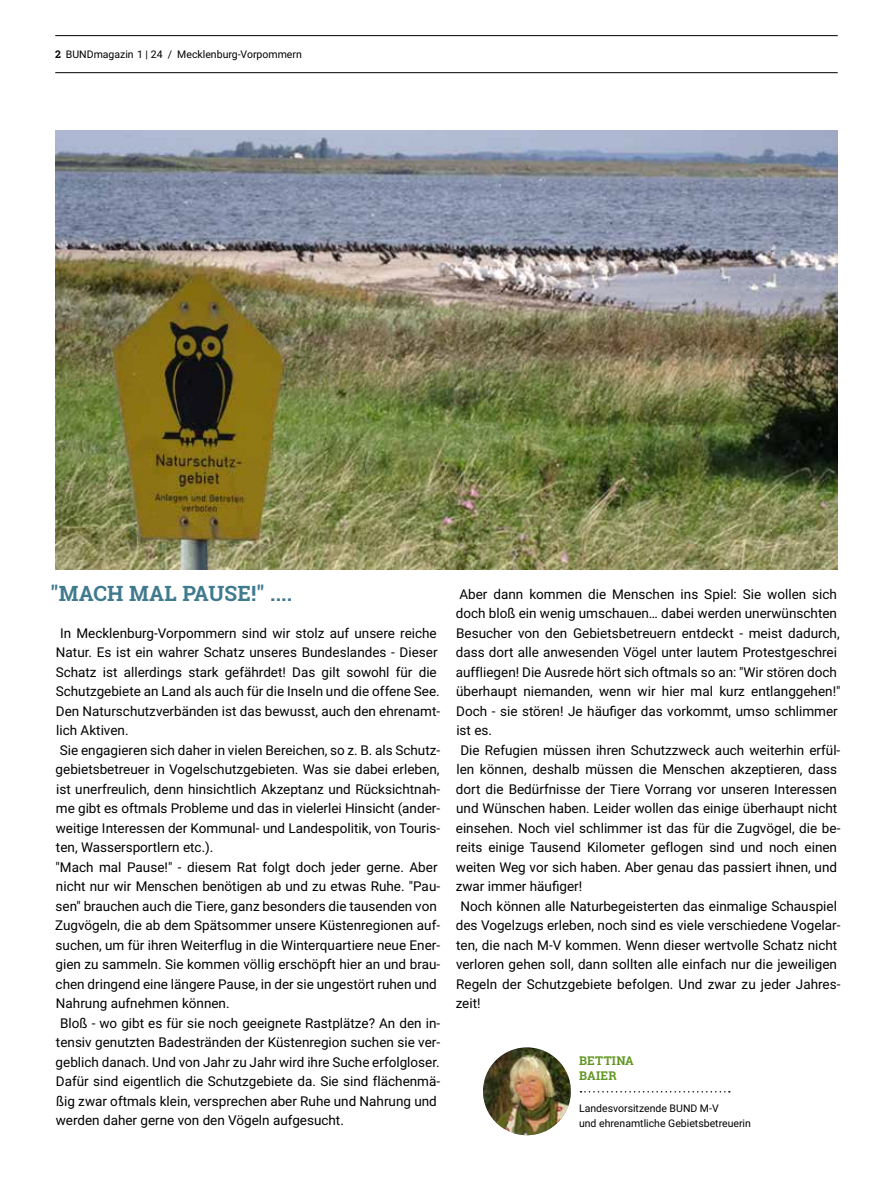
<style>
.page{position:relative;width:893px;height:1191px;background:#fff}
.page>*{position:absolute;margin:0;border:0;box-sizing:border-box;transform-origin:0 0}
.t1{font:700 21px "Roboto Slab";letter-spacing:.01em;color:#407a8e}
.t2{font:13.5px "Roboto";color:#000}
.t3{font:700 12px/15px "Roboto Slab";letter-spacing:.02em;color:#629623}
.t4{font:10.5px/15px "Roboto";color:#000}
.s1{font-family:"Roboto Slab";font-weight:700}
</style>
<div class="page">
<hr style="left:55px;top:72px;width:783px;height:1px;background:#000">
<hr style="left:55px;top:35px;width:783px;height:1px;background:#000">
<img style="left:483px;top:1047px;width:88px;height:88px;border-radius:44px">
<svg style="left:580px;top:1091px;width:150px;height:1px"></svg>
<img style="left:55px;top:131px;width:783px;height:438px">
<p class="t4" style="left:55px;top:46px;width:248px"><span class="s1">2</span> BUNDmagazin 1 | 24 / Mecklenburg-Vorpommern</p>
<h1 class="t1" style="left:51px;top:579px;width:243px">"MACH MAL PAUSE!" ....</h1>
<p class="t2" style="left:60px;top:623px;width:378px">In Mecklenburg-Vorpommern sind wir stolz auf unsere reiche</p>
<p class="t2" style="left:56px;top:643px;width:383px">Natur. Es ist ein wahrer Schatz unseres Bundeslandes - Dieser</p>
<p class="t2" style="left:56px;top:662px;width:383px">Schatz ist allerdings stark gefährdet! Das gilt sowohl für die</p>
<p class="t2" style="left:56px;top:682px;width:385px">Schutzgebiete an Land als auch für die Inseln und die offene See.</p>
<p class="t2" style="left:56px;top:701px;width:386px">Den Naturschutzverbänden ist das bewusst, auch den ehrenamt-</p>
<p class="t2" style="left:56px;top:721px;width:74px">lich Aktiven.</p>
<p class="t2" style="left:60px;top:740px;width:382px">Sie engagieren sich daher in vielen Bereichen, so z. B. als Schutz-</p>
<p class="t2" style="left:56px;top:760px;width:385px">gebietsbetreuer in Vogelschutzgebieten. Was sie dabei erleben,</p>
<p class="t2" style="left:56px;top:779px;width:385px">ist unerfreulich, denn hinsichtlich Akzeptanz und Rücksichtnah-</p>
<p class="t2" style="left:56px;top:799px;width:386px">me gibt es oftmals Probleme und das in vielerlei Hinsicht (ander-</p>
<p class="t2" style="left:56px;top:818px;width:386px">weitige Interessen der Kommunal- und Landespolitik, von Touris-</p>
<p class="t2" style="left:56px;top:838px;width:159px">ten, Wassersportlern etc.).</p>
<p class="t2" style="left:56px;top:857px;width:383px">"Mach mal Pause!" - diesem Rat folgt doch jeder gerne. Aber</p>
<p class="t2" style="left:56px;top:877px;width:386px">nicht nur wir Menschen benötigen ab und zu etwas Ruhe. "Pau-</p>
<p class="t2" style="left:56px;top:896px;width:383px">sen" brauchen auch die Tiere, ganz besonders die tausenden von</p>
<p class="t2" style="left:55px;top:916px;width:387px">Zugvögeln, die ab dem Spätsommer unsere Küstenregionen auf-</p>
<p class="t2" style="left:56px;top:935px;width:386px">suchen, um für ihren Weiterflug in die Winterquartiere neue Ener-</p>
<p class="t2" style="left:56px;top:955px;width:386px">gien zu sammeln. Sie kommen völlig erschöpft hier an und brau-</p>
<p class="t2" style="left:56px;top:974px;width:383px">chen dringend eine längere Pause, in der sie ungestört ruhen und</p>
<p class="t2" style="left:56px;top:994px;width:175px">Nahrung aufnehmen können.</p>
<p class="t2" style="left:60px;top:1013px;width:381px">Bloß - wo gibt es für sie noch geeignete Rastplätze? An den in-</p>
<p class="t2" style="left:56px;top:1033px;width:386px">tensiv genutzten Badestränden der Küstenregion suchen sie ver-</p>
<p class="t2" style="left:56px;top:1052px;width:386px">geblich danach. Und von Jahr zu Jahr wird ihre Suche erfolgloser.</p>
<p class="t2" style="left:56px;top:1072px;width:386px">Dafür sind eigentlich die Schutzgebiete da. Sie sind flächenmä-</p>
<p class="t2" style="left:56px;top:1091px;width:382px">ßig zwar oftmals klein, versprechen aber Ruhe und Nahrung und</p>
<p class="t2" style="left:56px;top:1111px;width:290px">werden daher gerne von den Vögeln aufgesucht.</p>
<p class="t2" style="left:459px;top:584px;width:379px">Aber dann kommen die Menschen ins Spiel: Sie wollen sich</p>
<p class="t2" style="left:456px;top:604px;width:383px">doch bloß ein wenig umschauen… dabei werden unerwünschten</p>
<p class="t2" style="left:456px;top:623px;width:385px">Besucher von den Gebietsbetreuern entdeckt - meist dadurch,</p>
<p class="t2" style="left:456px;top:643px;width:383px">dass dort alle anwesenden Vögel unter lautem Protestgeschrei</p>
<p class="t2" style="left:456px;top:662px;width:383px">auffliegen! Die Ausrede hört sich oftmals so an: "Wir stören doch</p>
<p class="t2" style="left:456px;top:682px;width:386px">überhaupt niemanden, wenn wir hier mal kurz entlanggehen!"</p>
<p class="t2" style="left:456px;top:701px;width:383px">Doch - sie stören! Je häufiger das vorkommt, umso schlimmer</p>
<p class="t2" style="left:456px;top:721px;width:37px">ist es.</p>
<p class="t2" style="left:460px;top:740px;width:381px">Die Refugien müssen ihren Schutzzweck auch weiterhin erfül-</p>
<p class="t2" style="left:456px;top:760px;width:382px">len können, deshalb müssen die Menschen akzeptieren, dass</p>
<p class="t2" style="left:456px;top:779px;width:383px">dort die Bedürfnisse der Tiere Vorrang vor unseren Interessen</p>
<p class="t2" style="left:456px;top:799px;width:383px">und Wünschen haben. Leider wollen das einige überhaupt nicht</p>
<p class="t2" style="left:456px;top:818px;width:386px">einsehen. Noch viel schlimmer ist das für die Zugvögel, die be-</p>
<p class="t2" style="left:456px;top:838px;width:382px">reits einige Tausend Kilometer geflogen sind und noch einen</p>
<p class="t2" style="left:456px;top:857px;width:383px">weiten Weg vor sich haben. Aber genau das passiert ihnen, und</p>
<p class="t2" style="left:456px;top:877px;width:128px">zwar immer häufiger!</p>
<p class="t2" style="left:460px;top:896px;width:378px">Noch können alle Naturbegeisterten das einmalige Schauspiel</p>
<p class="t2" style="left:456px;top:916px;width:386px">des Vogelzugs erleben, noch sind es viele verschiedene Vogelar-</p>
<p class="t2" style="left:456px;top:935px;width:383px">ten, die nach M-V kommen. Wenn dieser wertvolle Schatz nicht</p>
<p class="t2" style="left:456px;top:955px;width:383px">verloren gehen soll, dann sollten alle einfach nur die jeweiligen</p>
<p class="t2" style="left:456px;top:974px;width:386px">Regeln der Schutzgebiete befolgen. Und zwar zu jeder Jahres-</p>
<p class="t2" style="left:456px;top:994px;width:26px">zeit!</p>
<p class="t3" style="left:579px;top:1052px;width:56px">BETTINA<br>BAIER</p>
<p class="t4" style="left:579px;top:1100px;width:173px">Landesvorsitzende BUND M-V<br>und ehrenamtliche Gebietsbetreuerin</p>
</div>
